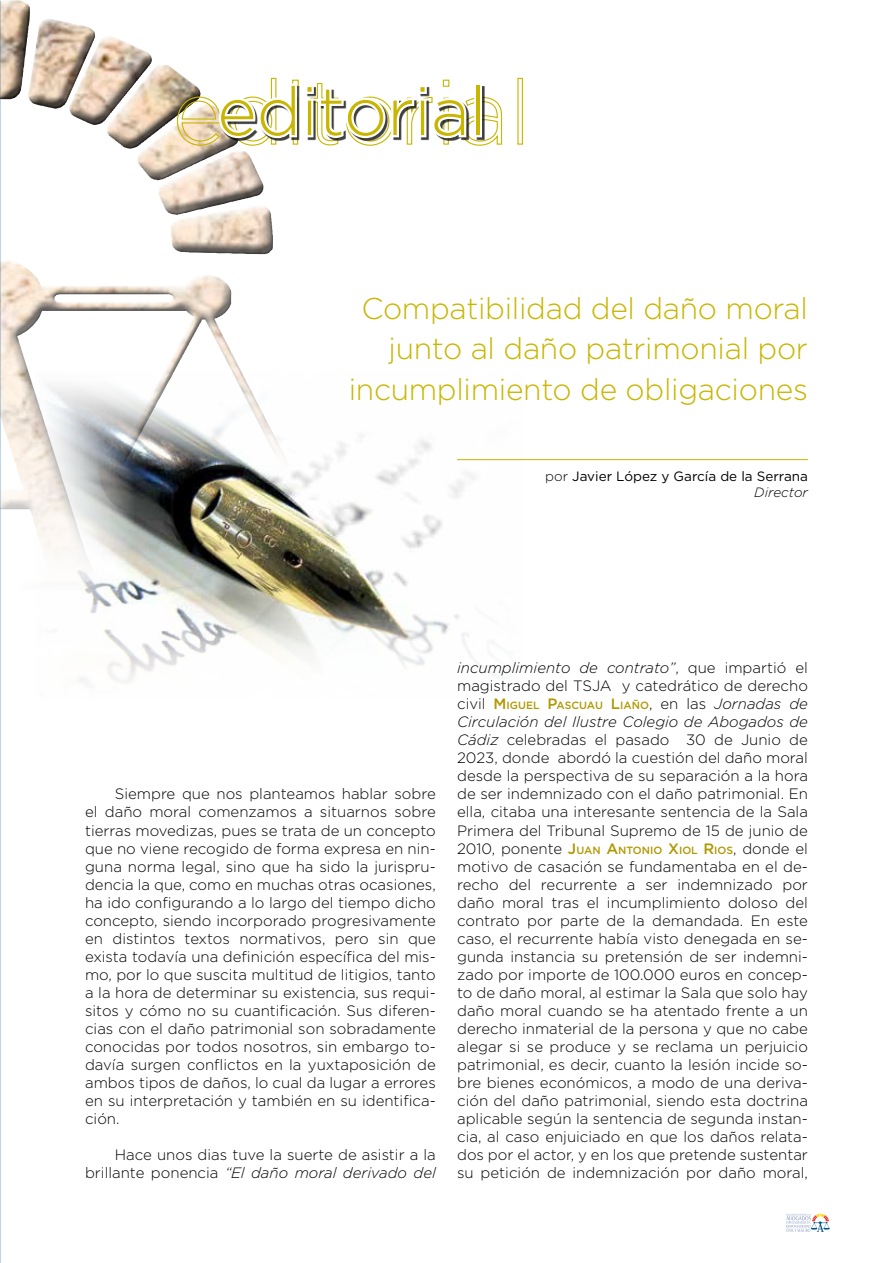
<style>
.page{position:relative;width:893px;height:1263px;background:#fff}
.page>*{position:absolute;margin:0;border:0;box-sizing:border-box;transform-origin:0 0}
.t1{font:300 67.5px "Gotham";color:#c8b600}
.t2{font:300 30px/40.5px "Gotham";letter-spacing:-.01em;color:#c8b600;text-align:right}
.t3{font:300 15px/18px "Gotham";color:#000;text-align:justify}
.t4{font:13.5px/16.2px "Gotham";color:#000;text-align:right}
.t5{font:500 10.5px "Gotham";color:#b09800}
.s1{font-weight:300}
.s2{font-weight:300;font-style:italic}
.s3{font-style:italic}
.s4{font-weight:300;font-size:15px;color:#000}
.s5{font-size:15px}
.s6{font-weight:300;font-style:italic;font-size:15px;color:#000}
.s7{font-weight:500;color:#b09800}
.s8{font-weight:500;font-size:10.5px;color:#b09800}
</style>
<div class="page">
<div style="left:0;top:0;width:303px;height:590px;background:#000;opacity:.75"></div>
<div style="left:517px;top:78px;width:6px;height:67px;border:1px solid #c8b600"></div>
<div style="left:221px;top:86px;width:263px;height:54px;background:#000;opacity:.75"></div>
<svg style="left:176px;top:77px;width:123px;height:69px"></svg>
<svg style="left:310px;top:79px;width:193px;height:67px"></svg>
<svg style="left:786px;top:1213px;width:44px;height:19px"></svg>
<img style="left:28px;top:364px;width:504px;height:319px">
<hr style="left:457px;top:459px;width:351px;height:1px;background:#c8b600">
<h1 class="t1" style="left:217px;top:69px;width:271px">editorial</h1>
<h2 class="t2" style="left:349px;top:287px;width:461px">Compatibilidad del daño moral junto al daño patrimonial por incumplimiento de obligaciones</h2>
<p class="t4" style="left:545px;top:467px;width:264px"><span class="s1">por</span> Javier López y García de la Serrana<br><span class="s2">Director</span></p>
<p class="t3" style="left:85px;top:785px;width:352px;text-indent:30px">Siempre que nos planteamos hablar sobre el daño moral comenzamos a situarnos sobre tierras movedizas, pues se trata de un concepto que no viene recogido de forma expresa en nin&shy;guna norma legal, sino que ha sido la jurispru&shy;dencia la que, como en muchas otras ocasiones, ha ido configurando a lo largo del tiempo dicho concepto, siendo incorporado progresivamente en distintos textos normativos, pero sin que exista todavía una definición específica del mis&shy;mo, por lo que suscita multitud de litigios, tanto a la hora de determinar su existencia, sus requi&shy;sitos y cómo no su cuantificación. Sus diferen&shy;cias con el daño patrimonial son sobradamente conocidas por todos nosotros, sin embargo to&shy;davía surgen conflictos en la yuxtaposición de ambos tipos de daños, lo cual da lugar a errores en su interpretación y también en su identifica&shy;ción.</p>
<p class="t3" style="left:85px;top:1145px;width:352px;text-align:right">Hace unos dias tuve la suerte de asistir a la brillante ponencia <span class="s3">“El daño moral derivado del</span></p>
<p class="t3" style="left:457px;top:659px;width:352px"><span class="s3">incumplimiento de contrato”</span>, que impartió el magistrado del TSJA y catedrático de derecho</p>
<p class="t5" style="left:457px;top:699px;width:352px"><span class="s4">civil</span> <span class="s5">M</span>IGUEL <span class="s5">P</span>ASCUAU <span class="s5">L</span>IAÑO<span class="s4">, en las</span> <span class="s6">Jornadas de</span></p>
<p class="t3" style="left:457px;top:713px;width:352px"><span class="s3">Circulación del Ilustre Colegio de Abogados de Cádiz</span> celebradas el pasado 30 de Junio de 2023, donde abordó la cuestión del daño moral desde la perspectiva de su separación a la hora de ser indemnizado con el daño patrimonial. En ella, citaba una interesante sentencia de la Sala Primera del Tribunal Supremo de 15 de junio de 2010, ponente <span class="s7">J</span><span class="s8">UAN</span> <span class="s7">A</span><span class="s8">NTONIO</span> <span class="s7">X</span><span class="s8">IOL</span> <span class="s7">R</span><span class="s8">IOS</span>, donde el motivo de casación se fundamentaba en el de&shy;recho del recurrente a ser indemnizado por daño moral tras el incumplimiento doloso del contrato por parte de la demandada. En este caso, el recurrente había visto denegada en se&shy;gunda instancia su pretensión de ser indemni&shy;zado por importe de 100.000 euros en concep&shy;to de daño moral, al estimar la Sala que solo hay daño moral cuando se ha atentado frente a un derecho inmaterial de la persona y que no cabe alegar si se produce y se reclama un perjuicio patrimonial, es decir, cuanto la lesión incide so&shy;bre bienes económicos, a modo de una deriva&shy;ción del daño patrimonial, siendo esta doctrina aplicable según la sentencia de segunda instan&shy;cia, al caso enjuiciado en que los daños relata&shy;dos por el actor, y en los que pretende sustentar su petición de indemnización por daño moral,</p>
</div>
